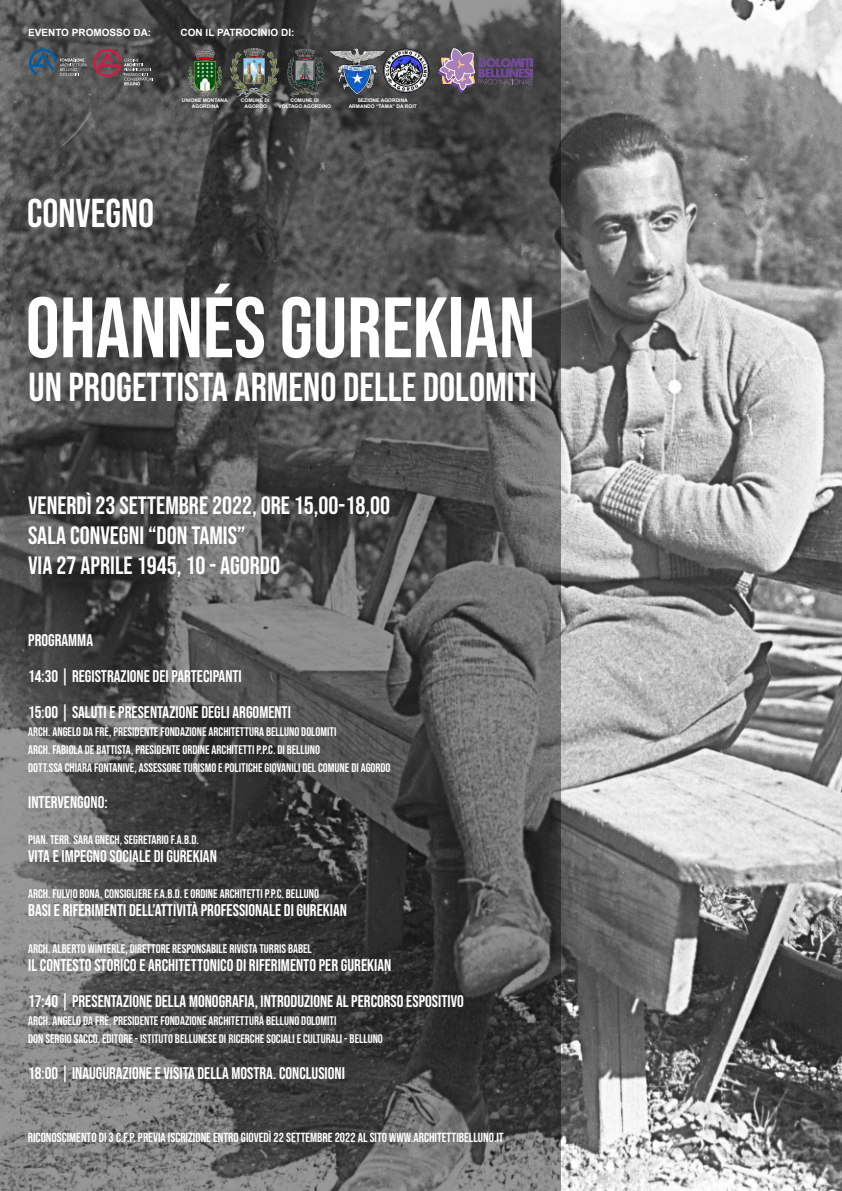
<style>
.page{position:relative;width:842px;height:1191px;background:#fff}
.page>*{position:absolute;margin:0;border:0;box-sizing:border-box;transform-origin:0 0}
.t1{font:85.4px "Bebas Neue";color:#fff}
.t2{font:40.3px "Bebas Neue";color:#fff}
.t3{font:40px "Bebas Neue";color:#fff}
.t4{font:25px/30.1px "Bebas Neue";color:#fff}
.t5{font:16.8px/36.1px "Bebas Neue";color:#fff}
.t6{font:13.1px "Bebas Neue";color:#fff}
.t7{font:12.4px/18.1px "Bebas Neue";color:#fff}
.t8{font:700 10px "Arial";color:#fff}
.t9{font:700 5px/6.4px "Arial";color:#fff;text-align:center}
</style>
<div class="page">
<img style="left:561px;top:0;width:281px;height:1191px">
<div style="left:0;top:0;width:561px;height:1191px;background:#000;opacity:.4"></div>
<svg style="left:29px;top:49px;width:58px;height:27px;background:#52616d"></svg>
<svg style="left:93px;top:49px;width:60px;height:36px;background:#6c5359"></svg>
<img style="left:230px;top:48px;width:48px;height:50px">
<img style="left:329px;top:49px;width:54px;height:46px">
<img style="left:383px;top:48px;width:48px;height:47px">
<svg style="left:438px;top:48px;width:95px;height:45px;background:#6a5970"></svg>
<img style="left:280px;top:48px;width:49px;height:49px">
<img style="left:186px;top:48px;width:37px;height:49px">
<p class="t8" style="left:28px;top:28px;width:125px">EVENTO PROMOSSO DA:</p>
<p class="t8" style="left:181px;top:28px;width:115px">CON IL PATROCINIO DI:</p>
<p class="t9" style="left:182px;top:97px;width:47px">UNIONE MONTANA<br>AGORDINA</p>
<p class="t9" style="left:241px;top:97px;width:30px">COMUNE DI<br>AGORDO</p>
<p class="t9" style="left:278px;top:97px;width:54px">COMUNE DI<br>VOLTAGO AGORDINO</p>
<p class="t9" style="left:349px;top:97px;width:70px">SEZIONE AGORDINA<br>ARMANDO “TAMA” DA ROIT</p>
<h3 class="t3" style="left:27px;top:197px;width:128px">CONVEGNO</h3>
<h1 class="t1" style="left:26px;top:293px;width:511px">OHANNÉS GUREKIAN</h1>
<h2 class="t2" style="left:28px;top:371px;width:510px">UN PROGETTISTA ARMENO DELLE DOLOMITI</h2>
<h3 class="t4" style="left:28px;top:492px;width:363px">VENERDÌ 23 SETTEMBRE 2022, ORE 15,00-18,00<br>SALA CONVEGNI “DON TAMIS”<br>VIA 27 APRILE 1945, 10 - AGORDO</h3>
<h3 class="t5" style="left:28px;top:623px;width:264px">PROGRAMMA<br>14:30 | REGISTRAZIONE DEI PARTECIPANTI<br>15:00 | SALUTI E PRESENTAZIONE DEGLI ARGOMENTI</h3>
<p class="t7" style="left:28px;top:723px;width:364px">ARCH. ANGELO DA FRÈ, PRESIDENTE FONDAZIONE ARCHITETTURA BELLUNO DOLOMITI<br>ARCH. FABIOLA DE BATTISTA, PRESIDENTE ORDINE ARCHITETTI P.P.C. DI BELLUNO<br>DOTT.SSA CHIARA FONTANIVE, ASSESSORE TURISMO E POLITICHE GIOVANILI DEL COMUNE DI AGORDO</p>
<h3 class="t5" style="left:28px;top:786px;width:81px">INTERVENGONO:</h3>
<p class="t7" style="left:28px;top:832px;width:172px">PIAN. TERR. SARA GNECH, SEGRETARIO F.A.B.D.</p>
<h3 class="t5" style="left:28px;top:840px;width:190px">VITA E IMPEGNO SOCIALE DI GUREKIAN</h3>
<p class="t7" style="left:28px;top:886px;width:292px">ARCH. FULVIO BONA, CONSIGLIERE F.A.B.D. E ORDINE ARCHITETTI P.P.C. BELLUNO</p>
<h3 class="t5" style="left:28px;top:894px;width:320px">BASI E RIFERIMENTI DELL’ATTIVITÀ PROFESSIONALE DI GUREKIAN</h3>
<p class="t7" style="left:28px;top:940px;width:285px">ARCH. ALBERTO WINTERLE, DIRETTORE RESPONSABILE RIVISTA TURRIS BABEL</p>
<h3 class="t5" style="left:28px;top:948px;width:437px">IL CONTESTO STORICO E ARCHITETTONICO DI RIFERIMENTO PER GUREKIAN<br>17:40 | PRESENTAZIONE DELLA MONOGRAFIA, INTRODUZIONE AL PERCORSO ESPOSITIVO</h3>
<p class="t7" style="left:28px;top:1012px;width:356px">ARCH. ANGELO DA FRÈ, PRESIDENTE FONDAZIONE ARCHITETTURA BELLUNO DOLOMITI<br>DON SERGIO SACCO, EDITORE - ISTITUTO BELLUNESE DI RICERCHE SOCIALI E CULTURALI - BELLUNO</p>
<h3 class="t5" style="left:28px;top:1056px;width:318px">18:00 | INAUGURAZIONE E VISITA DELLA MOSTRA. CONCLUSIONI</h3>
<p class="t6" style="left:28px;top:1132px;width:477px">RICONOSCIMENTO DI 3 C.F.P. PREVIA ISCRIZIONE ENTRO GIOVEDÌ 22 SETTEMBRE 2022 AL SITO WWW.ARCHITETTIBELLUNO.IT</p>
</div>
